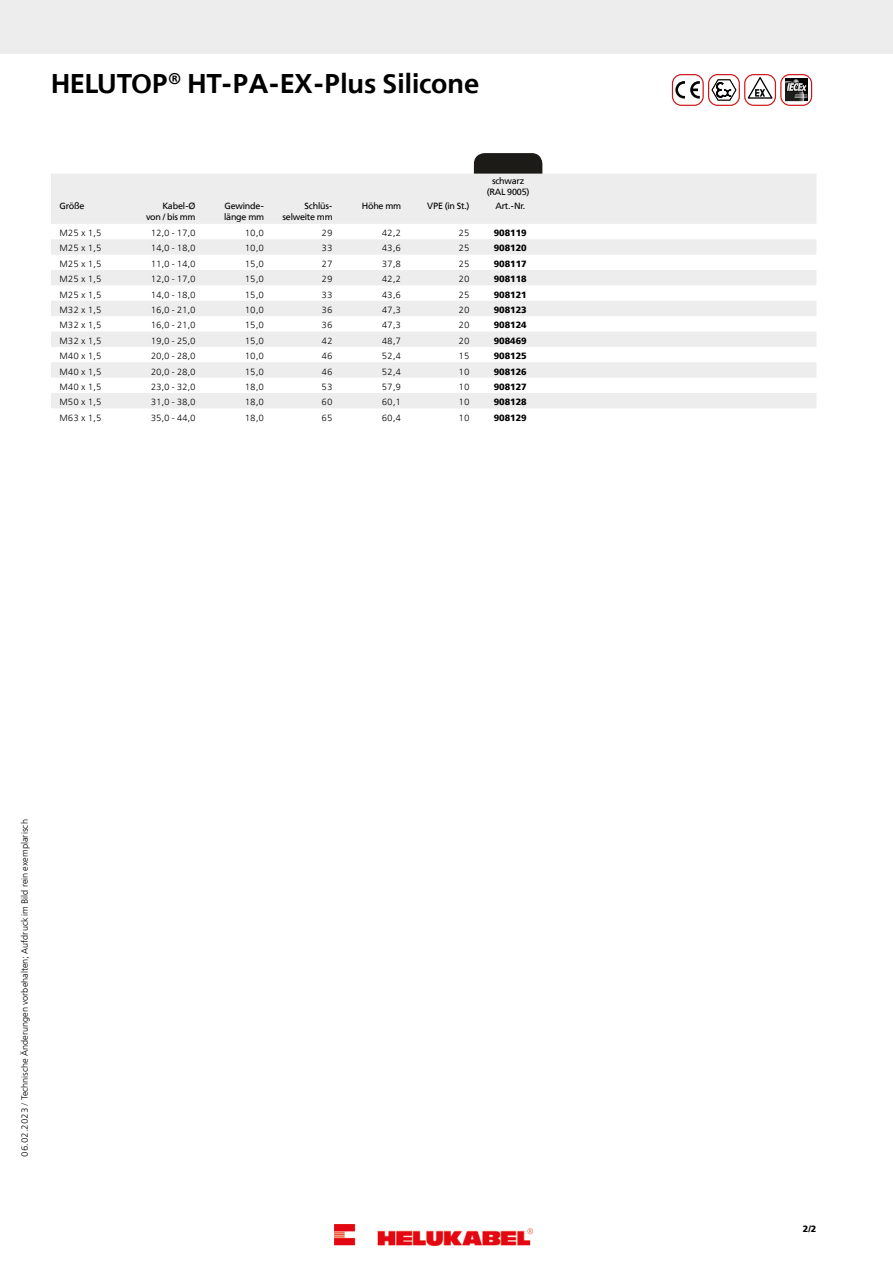
<style>
.page{position:relative;width:893px;height:1263px;background:#fff}
.page>*{position:absolute;margin:0;border:0;box-sizing:border-box;transform-origin:0 0}
.t1{font:600 27px "Free Set";color:#000}
.t2{font:300 9px "Free Set";color:#000}
.t3{font:9px/10.8px "Free Set";letter-spacing:-.02em;color:#000;text-align:right}
.t4{font:700 9px "Free Set";color:#000}
</style>
<div class="page">
<svg style="left:51px;top:174px;width:765px;height:234px;fill:#ededed"></svg>
<svg style="left:474px;top:153px;width:68px;height:21px"></svg>
<div style="left:0;top:0;width:893px;height:53px;background:#ededed"></div>
<div style="left:672px;top:74px;width:32px;height:32px;border:1px solid #cd171a;border-radius:9px"></div>
<svg style="left:675px;top:81px;width:25px;height:18px"></svg>
<div style="left:708px;top:74px;width:32px;height:32px;border:1px solid #cd171a;border-radius:9px"></div>
<svg style="left:711px;top:79px;width:26px;height:22px"></svg>
<div style="left:744px;top:74px;width:32px;height:32px;border:1px solid #cd171a;border-radius:9px"></div>
<svg style="left:747px;top:76px;width:26px;height:23px"></svg>
<svg style="left:780px;top:74px;width:32px;height:32px"></svg>
<img style="left:335px;top:1225px;width:198px;height:21px">
<h1 class="t1" style="left:51px;top:66px;width:430px">HELUTOP<sup>®</sup> HT-PA-EX-Plus Silicone</h1>
<p class="t3" style="left:487px;top:175px;width:44px;text-align:center">schwarz (RAL 9005)</p>
<p class="t3" style="left:60px;top:200px;width:27px">Größe</p>
<p class="t3" style="left:146px;top:200px;width:51px">Kabel-Ø von / bis mm</p>
<p class="t3" style="left:224px;top:200px;width:41px;text-align:left">Gewinde&shy;länge mm</p>
<p class="t3" style="left:282px;top:200px;width:52px">Schlüs&shy;selweite mm</p>
<p class="t3" style="left:362px;top:200px;width:41px">Höhe mm</p>
<p class="t3" style="left:427px;top:200px;width:44px">VPE (in St.)</p>
<p class="t3" style="left:495px;top:200px;width:31px">Art.-Nr.</p>
<p class="t2" style="left:60px;top:227px;width:44px">M25 x 1,5</p>
<p class="t2" style="left:151px;top:227px;width:46px">12,0 - 17,0</p>
<p class="t2" style="left:245px;top:227px;width:21px">10,0</p>
<p class="t2" style="left:322px;top:227px;width:13px">29</p>
<p class="t2" style="left:382px;top:227px;width:21px">42,2</p>
<p class="t2" style="left:459px;top:227px;width:13px">25</p>
<p class="t4" style="left:494px;top:227px;width:35px">908119</p>
<p class="t2" style="left:60px;top:243px;width:44px">M25 x 1,5</p>
<p class="t2" style="left:151px;top:243px;width:46px">14,0 - 18,0</p>
<p class="t2" style="left:245px;top:243px;width:21px">10,0</p>
<p class="t2" style="left:322px;top:243px;width:13px">33</p>
<p class="t2" style="left:382px;top:243px;width:21px">43,6</p>
<p class="t2" style="left:459px;top:243px;width:13px">25</p>
<p class="t4" style="left:494px;top:242px;width:35px">908120</p>
<p class="t2" style="left:60px;top:258px;width:44px">M25 x 1,5</p>
<p class="t2" style="left:151px;top:258px;width:46px">11,0 - 14,0</p>
<p class="t2" style="left:245px;top:258px;width:21px">15,0</p>
<p class="t2" style="left:322px;top:258px;width:13px">27</p>
<p class="t2" style="left:382px;top:258px;width:21px">37,8</p>
<p class="t2" style="left:459px;top:258px;width:13px">25</p>
<p class="t4" style="left:494px;top:258px;width:35px">908117</p>
<p class="t2" style="left:60px;top:274px;width:44px">M25 x 1,5</p>
<p class="t2" style="left:151px;top:274px;width:46px">12,0 - 17,0</p>
<p class="t2" style="left:245px;top:274px;width:21px">15,0</p>
<p class="t2" style="left:322px;top:274px;width:13px">29</p>
<p class="t2" style="left:382px;top:274px;width:21px">42,2</p>
<p class="t2" style="left:459px;top:274px;width:13px">20</p>
<p class="t4" style="left:494px;top:273px;width:35px">908118</p>
<p class="t2" style="left:60px;top:289px;width:44px">M25 x 1,5</p>
<p class="t2" style="left:151px;top:289px;width:46px">14,0 - 18,0</p>
<p class="t2" style="left:245px;top:289px;width:21px">15,0</p>
<p class="t2" style="left:322px;top:289px;width:13px">33</p>
<p class="t2" style="left:382px;top:289px;width:21px">43,6</p>
<p class="t2" style="left:459px;top:289px;width:13px">25</p>
<p class="t4" style="left:494px;top:289px;width:35px">908121</p>
<p class="t2" style="left:60px;top:304px;width:44px">M32 x 1,5</p>
<p class="t2" style="left:151px;top:304px;width:46px">16,0 - 21,0</p>
<p class="t2" style="left:245px;top:304px;width:21px">10,0</p>
<p class="t2" style="left:322px;top:304px;width:13px">36</p>
<p class="t2" style="left:382px;top:304px;width:21px">47,3</p>
<p class="t2" style="left:459px;top:304px;width:13px">20</p>
<p class="t4" style="left:494px;top:304px;width:35px">908123</p>
<p class="t2" style="left:60px;top:320px;width:44px">M32 x 1,5</p>
<p class="t2" style="left:151px;top:320px;width:46px">16,0 - 21,0</p>
<p class="t2" style="left:245px;top:320px;width:21px">15,0</p>
<p class="t2" style="left:322px;top:320px;width:13px">36</p>
<p class="t2" style="left:382px;top:320px;width:21px">47,3</p>
<p class="t2" style="left:459px;top:320px;width:13px">20</p>
<p class="t4" style="left:494px;top:319px;width:35px">908124</p>
<p class="t2" style="left:60px;top:335px;width:44px">M32 x 1,5</p>
<p class="t2" style="left:151px;top:335px;width:46px">19,0 - 25,0</p>
<p class="t2" style="left:245px;top:335px;width:21px">15,0</p>
<p class="t2" style="left:322px;top:335px;width:13px">42</p>
<p class="t2" style="left:382px;top:335px;width:21px">48,7</p>
<p class="t2" style="left:459px;top:335px;width:13px">20</p>
<p class="t4" style="left:494px;top:335px;width:35px">908469</p>
<p class="t2" style="left:60px;top:350px;width:44px">M40 x 1,5</p>
<p class="t2" style="left:151px;top:350px;width:46px">20,0 - 28,0</p>
<p class="t2" style="left:245px;top:350px;width:21px">10,0</p>
<p class="t2" style="left:322px;top:350px;width:13px">46</p>
<p class="t2" style="left:382px;top:350px;width:21px">52,4</p>
<p class="t2" style="left:459px;top:350px;width:13px">15</p>
<p class="t4" style="left:494px;top:350px;width:35px">908125</p>
<p class="t2" style="left:60px;top:366px;width:44px">M40 x 1,5</p>
<p class="t2" style="left:151px;top:366px;width:46px">20,0 - 28,0</p>
<p class="t2" style="left:245px;top:366px;width:21px">15,0</p>
<p class="t2" style="left:322px;top:366px;width:13px">46</p>
<p class="t2" style="left:382px;top:366px;width:21px">52,4</p>
<p class="t2" style="left:459px;top:366px;width:13px">10</p>
<p class="t4" style="left:494px;top:365px;width:35px">908126</p>
<p class="t2" style="left:60px;top:381px;width:44px">M40 x 1,5</p>
<p class="t2" style="left:151px;top:381px;width:46px">23,0 - 32,0</p>
<p class="t2" style="left:245px;top:381px;width:21px">18,0</p>
<p class="t2" style="left:322px;top:381px;width:13px">53</p>
<p class="t2" style="left:382px;top:381px;width:21px">57,9</p>
<p class="t2" style="left:459px;top:381px;width:13px">10</p>
<p class="t4" style="left:494px;top:381px;width:35px">908127</p>
<p class="t2" style="left:60px;top:397px;width:44px">M50 x 1,5</p>
<p class="t2" style="left:151px;top:397px;width:46px">31,0 - 38,0</p>
<p class="t2" style="left:245px;top:397px;width:21px">18,0</p>
<p class="t2" style="left:322px;top:397px;width:13px">60</p>
<p class="t2" style="left:382px;top:397px;width:21px">60,1</p>
<p class="t2" style="left:459px;top:397px;width:13px">10</p>
<p class="t4" style="left:494px;top:396px;width:35px">908128</p>
<p class="t2" style="left:60px;top:412px;width:44px">M63 x 1,5</p>
<p class="t2" style="left:151px;top:412px;width:46px">35,0 - 44,0</p>
<p class="t2" style="left:245px;top:412px;width:21px">18,0</p>
<p class="t2" style="left:322px;top:412px;width:13px">65</p>
<p class="t2" style="left:382px;top:412px;width:21px">60,4</p>
<p class="t2" style="left:459px;top:412px;width:13px">10</p>
<p class="t4" style="left:494px;top:412px;width:35px">908129</p>
<p class="t2" style="left:19px;top:1157px;width:339px;rotate:-90deg">06.02.2023 / Technische Änderungen vorbehalten; Aufdruck im Bild rein exemplarisch</p>
<p class="t4" style="left:803px;top:1223px;width:15px">2/2</p>
</div>
